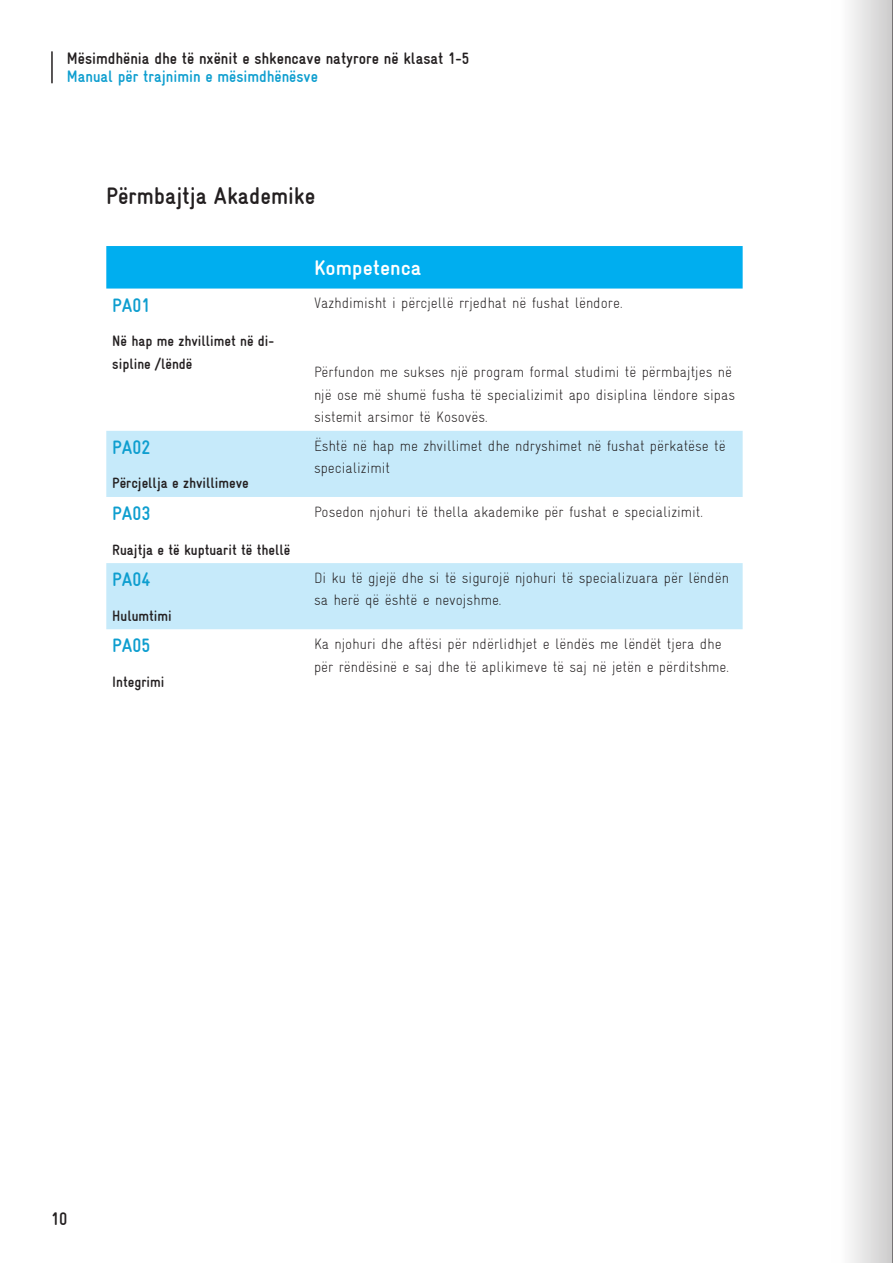
<style>
.page{position:relative;width:893px;height:1263px;background:#fff}
.page>*{position:absolute;margin:0;border:0;box-sizing:border-box;transform-origin:0 0}
.t1{font:700 24px "Gravur Condensed";color:#231f20}
.t2{font:700 21px "Gravur Condensed";color:#fff;scale:1.09 1}
.t3{font:700 19.5px "Gravur Condensed";color:#0e9ecf}
.t4{font:700 18px "Gravur Condensed";color:#231f20}
.t5{font:700 16.5px "Gravur Condensed";color:#231f20}
.t6{font:700 16.5px "Gravur Condensed";color:#0e9ecf}
.t7{font:300 15px/22.5px "Gravur Condensed";color:#231f20}
.t8{font:700 15px/22.5px "Gravur Condensed";color:#231f20}
</style>
<div class="page">
<hr style="left:51px;top:52px;width:2px;height:31px;background:#231f20">
<div style="left:106px;top:246px;width:637px;height:43px;background:#00aeef"></div>
<svg style="left:106px;top:431px;width:637px;height:198px;fill:#c6eafa"></svg>
<div style="left:831px;top:0;width:62px;height:1263px;background:linear-gradient(to right,#fff,#cdcccd)"></div>
<hr style="left:892px;top:0;width:1px;height:1263px;background:#231f20">
<p class="t5" style="left:67px;top:48px;width:404px">Mësimdhënia dhe të nxënit e shkencave natyrore në klasat 1-5</p>
<p class="t6" style="left:67px;top:66px;width:253px">Manual për trajnimin e mësimdhënësve</p>
<h1 class="t1" style="left:106px;top:180px;width:211px">Përmbajtja Akademike</h1>
<h3 class="t3" style="left:112px;top:293px;width:39px">PA01</h3>
<p class="t8" style="left:112px;top:329px;width:163px">Në hap me zhvillimet në di&shy;sipline /lëndë</p>
<h3 class="t3" style="left:112px;top:435px;width:40px">PA02</h3>
<p class="t8" style="left:112px;top:471px;width:138px">Përcjellja e zhvillimeve</p>
<h3 class="t3" style="left:112px;top:501px;width:40px">PA03</h3>
<p class="t8" style="left:112px;top:538px;width:180px">Ruajtja e të kuptuarit të thellë</p>
<h3 class="t3" style="left:112px;top:567px;width:40px">PA04</h3>
<p class="t8" style="left:112px;top:604px;width:61px">Hulumtimi</p>
<h3 class="t3" style="left:112px;top:633px;width:40px">PA05</h3>
<p class="t8" style="left:112px;top:670px;width:54px">Integrimi</p>
<h2 class="t2" style="left:314px;top:255px;width:100px">Kompetenca</h2>
<p class="t7" style="left:314px;top:292px;width:310px">Vazhdimisht i përcjellë rrjedhat në fushat lëndore.</p>
<p class="t7" style="left:314px;top:361px;width:423px">Përfundon me sukses një program formal studimi të përmbajtjes në një ose më shumë fusha të specializimit apo disiplina lëndore sipas sistemit arsimor të Kosovës.</p>
<p class="t7" style="left:314px;top:434px;width:413px">Është në hap me zhvillimet dhe ndryshimet në fushat përkatëse të specializimit</p>
<p class="t7" style="left:314px;top:500px;width:390px">Posedon njohuri të thella akademike për fushat e specializimit.</p>
<p class="t7" style="left:314px;top:566px;width:416px">Di ku të gjejë dhe si të sigurojë njohuri të specializuara për lëndën sa herë që është e nevojshme.</p>
<p class="t7" style="left:314px;top:632px;width:417px">Ka njohuri dhe aftësi për ndërlidhjet e lëndës me lëndët tjera dhe për rëndësinë e saj dhe të aplikimeve të saj në jetën e përditshme.</p>
<p class="t4" style="left:51px;top:1208px;width:18px">10</p>
</div>
